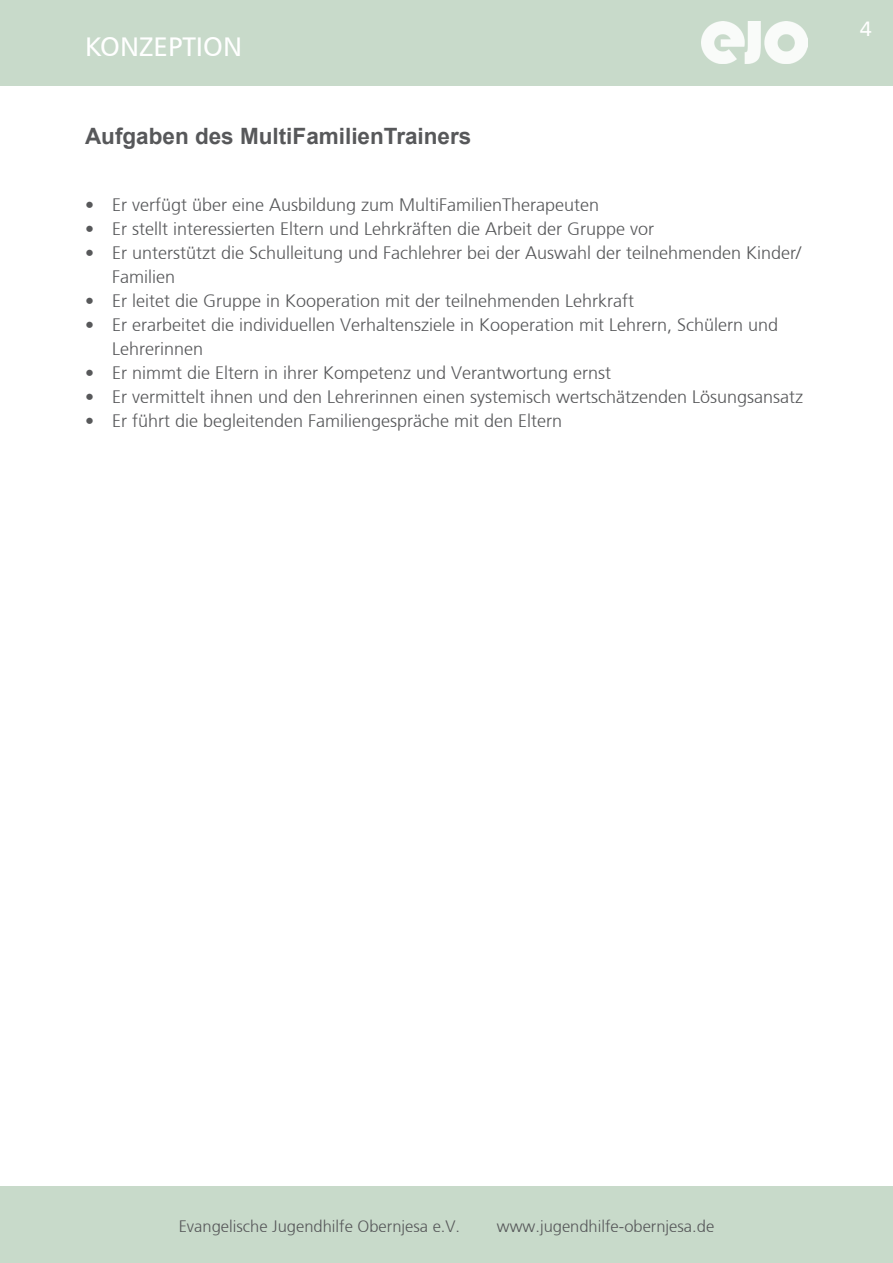
<style>
.page{position:relative;width:893px;height:1263px;background:#fff}
.page>*{position:absolute;margin:0;border:0;box-sizing:border-box;transform-origin:0 0}
.t1{font:27px "Frutiger";color:#fff}
.Ueberschrift_im_Text{font:700 22.5px "Arial";color:#57585a}
.t2{font:21px "Frutiger";color:#fff}
.t3{font:300 18px/24px "Frutiger";color:#57585a}
.t4{font:300 16.5px "Frutiger";color:#57585a}
</style>
<div class="page">
<div style="left:0;top:1186px;width:893px;height:77px;background:#c8daca"></div>
<div style="left:0;top:0;width:893px;height:85px;background:#c8daca"></div>
<img style="left:702px;top:21px;width:106px;height:43px">
<p class="t1" style="left:85px;top:29px;width:158px">KONZEPTION</p>
<p class="Ueberschrift_im_Text" style="left:85px;top:121px;width:388px">Aufgaben des MultiFamilienTrainers</p>
<p class="t3" style="left:85px;top:193px;width:516px">• Er verfügt über eine Ausbildung zum MultiFamilienTherapeuten</p>
<p class="t3" style="left:85px;top:217px;width:571px">• Er stellt interessierten Eltern und Lehrkräften die Arbeit der Gruppe vor</p>
<p class="t3" style="left:112px;top:241px;width:691px;text-indent:-27px">• Er unterstützt die Schulleitung und Fachlehrer bei der Auswahl der teilnehmenden Kinder/<br>Familien</p>
<p class="t3" style="left:85px;top:289px;width:551px">• Er leitet die Gruppe in Kooperation mit der teilnehmenden Lehrkraft</p>
<p class="t3" style="left:112px;top:313px;width:668px;text-indent:-27px">• Er erarbeitet die individuellen Verhaltensziele in Kooperation mit Lehrern, Schülern und<br>Lehrerinnen</p>
<p class="t3" style="left:85px;top:361px;width:528px">• Er nimmt die Eltern in ihrer Kompetenz und Verantwortung ernst</p>
<p class="t3" style="left:85px;top:385px;width:720px">• Er vermittelt ihnen und den Lehrerinnen einen systemisch wertschätzenden Lösungsansatz</p>
<p class="t3" style="left:85px;top:409px;width:479px">• Er führt die begleitenden Familiengespräche mit den Eltern</p>
<p class="t2" style="left:860px;top:16px;width:14px">4</p>
<p class="t4" style="left:179px;top:1216px;width:283px">Evangelische Jugendhilfe Obernjesa e.V.</p>
<p class="t4" style="left:497px;top:1216px;width:219px">www.jugendhilfe-obernjesa.de</p>
</div>
